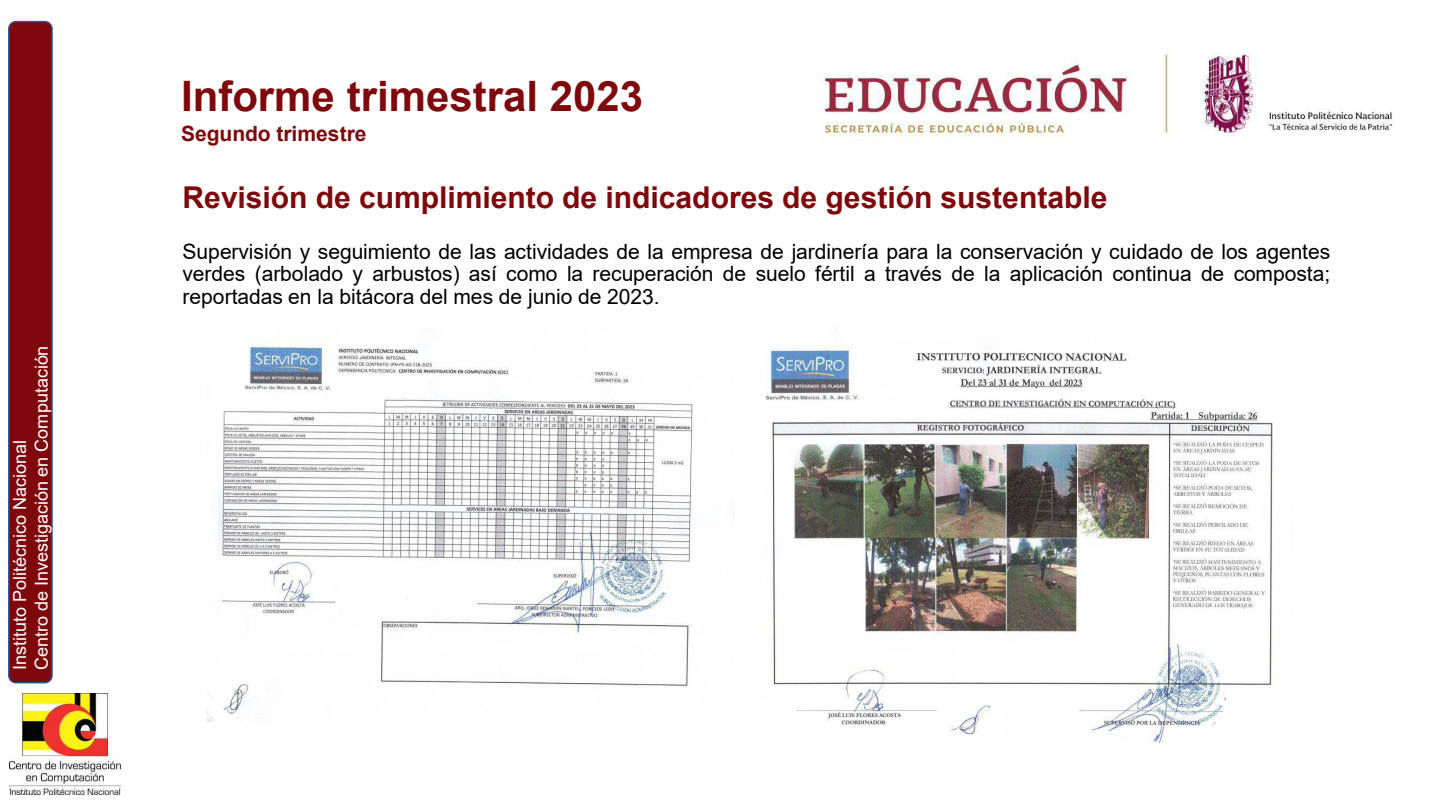
<style>
.page{position:relative;width:1440px;height:810px;background:#fff}
.page>*{position:absolute;margin:0;border:0;box-sizing:border-box;transform-origin:0 0}
.t1{font:700 42px "Arial";color:#7e080b}
.t2{font:700 30.15px "Arial";color:#7e080b}
.t3{font:21px/22.6px "Arial";color:#000;text-align:justify}
.t4{font:700 21px "Arial";color:#7e080b}
.t5{font:18px/21.6px "Arial";color:#fff}
</style>
<div class="page">
<div style="left:9px;top:22px;width:43px;height:661px;background:#7e080b;border-radius:7px"></div>
<div style="left:8px;top:21px;width:45px;height:662px;border:1px solid #31538f;border-radius:7px"></div>
<img style="left:9px;top:694px;width:112px;height:101px">
<img style="left:820px;top:48px;width:573px;height:92px">
<img style="left:207px;top:340px;width:527px;height:381px">
<img style="left:765px;top:344px;width:508px;height:398px">
<p class="t5" style="left:9px;top:670px;width:326px;rotate:-90deg">Instituto Politécnico Nacional<br>Centro de Investigación en Computación</p>
<h1 class="t1" style="left:181px;top:73px;width:464px">Informe trimestral 2023</h1>
<p class="t4" style="left:181px;top:122px;width:187px">Segundo trimestre</p>
<h2 class="t2" style="left:183px;top:181px;width:927px">Revisión de cumplimiento de indicadores de gestión sustentable</h2>
<p class="t3" style="left:183px;top:240px;width:1149px">Supervisión y seguimiento de las actividades de la empresa de jardinería para la conservación y cuidado de los agentes verdes (arbolado y arbustos) así como la recuperación de suelo fértil a través de la aplicación continua de composta; reportadas en la bitácora del mes de junio de 2023.</p>
</div>
